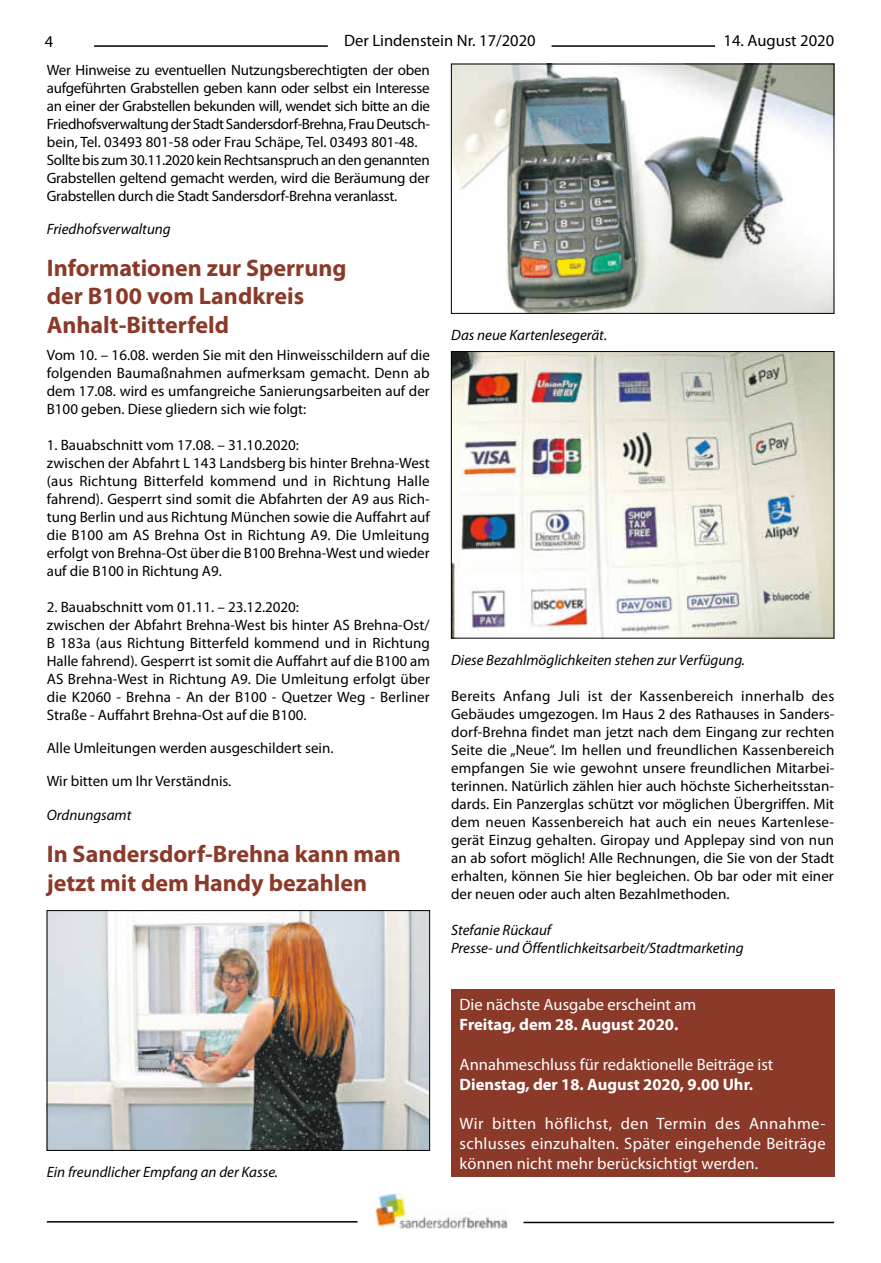
<style>
.page{position:relative;width:881px;height:1263px;background:#fff}
.page>*{position:absolute;margin:0;border:0;box-sizing:border-box;transform-origin:0 0}
.t1{font:700 24px/28.8px "Myriad Pro";color:#8b3a2a}
.t2{font:16.5px/19.8px "Myriad Pro";color:#fff;text-align:justify}
.t3{font:700 16.5px "Myriad Pro";color:#fff}
.t4{font:16.5px "Myriad Pro";color:#000}
.t5{font:15px/18px "Myriad Pro";color:#000;text-align:justify}
.t6{font:15px/18px "Myriad Pro";letter-spacing:-.02em;color:#000}
.t7{font:italic 15px/18px "Myriad Pro";color:#000}
</style>
<div class="page">
<hr style="left:94px;top:45px;width:234px;height:2px;background:#000">
<hr style="left:551px;top:45px;width:282px;height:2px;background:#000">
<div style="left:714px;top:33px;width:124px;height:15px;background:#fff"></div>
<hr style="left:47px;top:1221px;width:310px;height:1px;background:#000">
<hr style="left:523px;top:1222px;width:310px;height:1px;background:#000">
<img style="left:375px;top:1194px;width:132px;height:34px">
<img style="left:453px;top:66px;width:378px;height:246px">
<div style="left:451px;top:64px;width:382px;height:250px;border:1px solid #000"></div>
<img style="left:453px;top:353px;width:378px;height:283px">
<div style="left:451px;top:351px;width:382px;height:287px;border:1px solid #000"></div>
<img style="left:49px;top:912px;width:378px;height:236px">
<div style="left:47px;top:910px;width:382px;height:240px;border:1px solid #000"></div>
<div style="left:451px;top:989px;width:382px;height:188px;background:#8b3a2a"></div>
<p class="t4" style="left:45px;top:32px;width:10px">4</p>
<p class="t4" style="left:344px;top:31px;width:193px">Der Lindenstein Nr. 17/2020</p>
<p class="t4" style="left:723px;top:30px;width:112px">14. August 2020</p>
<p class="t6" style="left:47px;top:61px;width:384px">Wer Hinweise zu eventuellen Nutzungsberechtigten der oben aufgeführten Grabstellen geben kann oder selbst ein Interesse an einer der Grabstellen bekunden will, wendet sich bitte an die Friedhofsverwaltung der Stadt Sandersdorf-Brehna, Frau Deutsch&shy;bein, Tel. 03493 801-58 oder Frau Schäpe, Tel. 03493 801-48.<br>Sollte bis zum 30.11.2020 kein Rechtsanspruch an den genannten Grabstellen geltend gemacht werden, wird die Beräumung der Grabstellen durch die Stadt Sandersdorf-Brehna veranlasst.</p>
<p class="t7" style="left:47px;top:220px;width:125px">Friedhofsverwaltung</p>
<h1 class="t1" style="left:47px;top:252px;width:301px">Informationen zur Sperrung der B100 vom Landkreis<br>Anhalt-Bitterfeld</h1>
<p class="t5" style="left:47px;top:345px;width:384px">Vom 10. – 16.08. werden Sie mit den Hinweisschildern auf die folgenden Baumaßnahmen aufmerksam gemacht. Denn ab dem 17.08. wird es umfangreiche Sanierungsarbeiten auf der B100 geben. Diese gliedern sich wie folgt:</p>
<p class="t5" style="left:47px;top:435px;width:384px;text-align:left">1. Bauabschnitt vom 17.08. – 31.10.2020:<br>zwischen der Abfahrt L 143 Landsberg bis hinter Brehna-West (aus Richtung Bitterfeld kommend und in Richtung Halle fahrend). Gesperrt sind somit die Abfahrten der A9 aus Rich&shy;tung Berlin und aus Richtung München sowie die Auffahrt auf die B100 am AS Brehna Ost in Richtung A9. Die Umleitung erfolgt von Brehna-Ost über die B100 Brehna-West und wieder auf die B100 in Richtung A9.</p>
<p class="t5" style="left:47px;top:597px;width:384px;text-align:left">2. Bauabschnitt vom 01.11. – 23.12.2020:<br>zwischen der Abfahrt Brehna-West bis hinter AS Brehna-Ost/ B 183a (aus Richtung Bitterfeld kommend und in Richtung Halle fahrend). Gesperrt ist somit die Auffahrt auf die B100 am AS Brehna-West in Richtung A9. Die Umleitung erfolgt über die K2060 - Brehna - An der B100 - Quetzer Weg - Berliner Straße - Auffahrt Brehna-Ost auf die B100.</p>
<p class="t5" style="left:47px;top:738px;width:288px">Alle Umleitungen werden ausgeschildert sein.</p>
<p class="t5" style="left:47px;top:771px;width:186px">Wir bitten um Ihr Verständnis.</p>
<p class="t7" style="left:47px;top:806px;width:86px">Ordnungsamt</p>
<h1 class="t1" style="left:47px;top:838px;width:355px">In Sandersdorf-Brehna kann man jetzt mit dem Handy bezahlen</h1>
<p class="t7" style="left:47px;top:1163px;width:233px">Ein freundlicher Empfang an der Kasse.</p>
<p class="t7" style="left:451px;top:326px;width:157px">Das neue Kartenlesegerät.</p>
<p class="t7" style="left:451px;top:651px;width:295px">Diese Bezahlmöglichkeiten stehen zur Verfügung.</p>
<p class="t5" style="left:451px;top:687px;width:384px">Bereits Anfang Juli ist der Kassenbereich innerhalb des Gebäudes umgezogen. Im Haus 2 des Rathauses in Sanders&shy;dorf-Brehna findet man jetzt nach dem Eingang zur rechten Seite die „Neue“. Im hellen und freundlichen Kassenbereich empfangen Sie wie gewohnt unsere freundlichen Mitarbei&shy;terinnen. Natürlich zählen hier auch höchste Sicherheitsstan&shy;dards. Ein Panzerglas schützt vor möglichen Übergriffen. Mit dem neuen Kassenbereich hat auch ein neues Kartenlese&shy;gerät Einzug gehalten. Giropay und Applepay sind von nun an ab sofort möglich! Alle Rechnungen, die Sie von der Stadt erhalten, können Sie hier begleichen. Ob bar oder mit einer der neuen oder auch alten Bezahlmethoden.</p>
<p class="t7" style="left:451px;top:921px;width:294px">Stefanie Rückauf<br>Presse- und Öffentlichkeitsarbeit/Stadtmarketing</p>
<p class="t2" style="left:459px;top:995px;width:238px">Die nächste Ausgabe erscheint am</p>
<p class="t3" style="left:459px;top:1014px;width:220px">Freitag, dem 28. August 2020.</p>
<p class="t2" style="left:459px;top:1054px;width:315px">Annahmeschluss für redaktionelle Beiträge ist</p>
<p class="t3" style="left:459px;top:1073px;width:295px">Dienstag, der 18. August 2020, 9.00 Uhr.</p>
<p class="t2" style="left:459px;top:1113px;width:367px">Wir bitten höflichst, den Termin des Annahme&shy;schlusses einzuhalten. Später eingehende Beiträge können nicht mehr berücksichtigt werden.</p>
</div>
